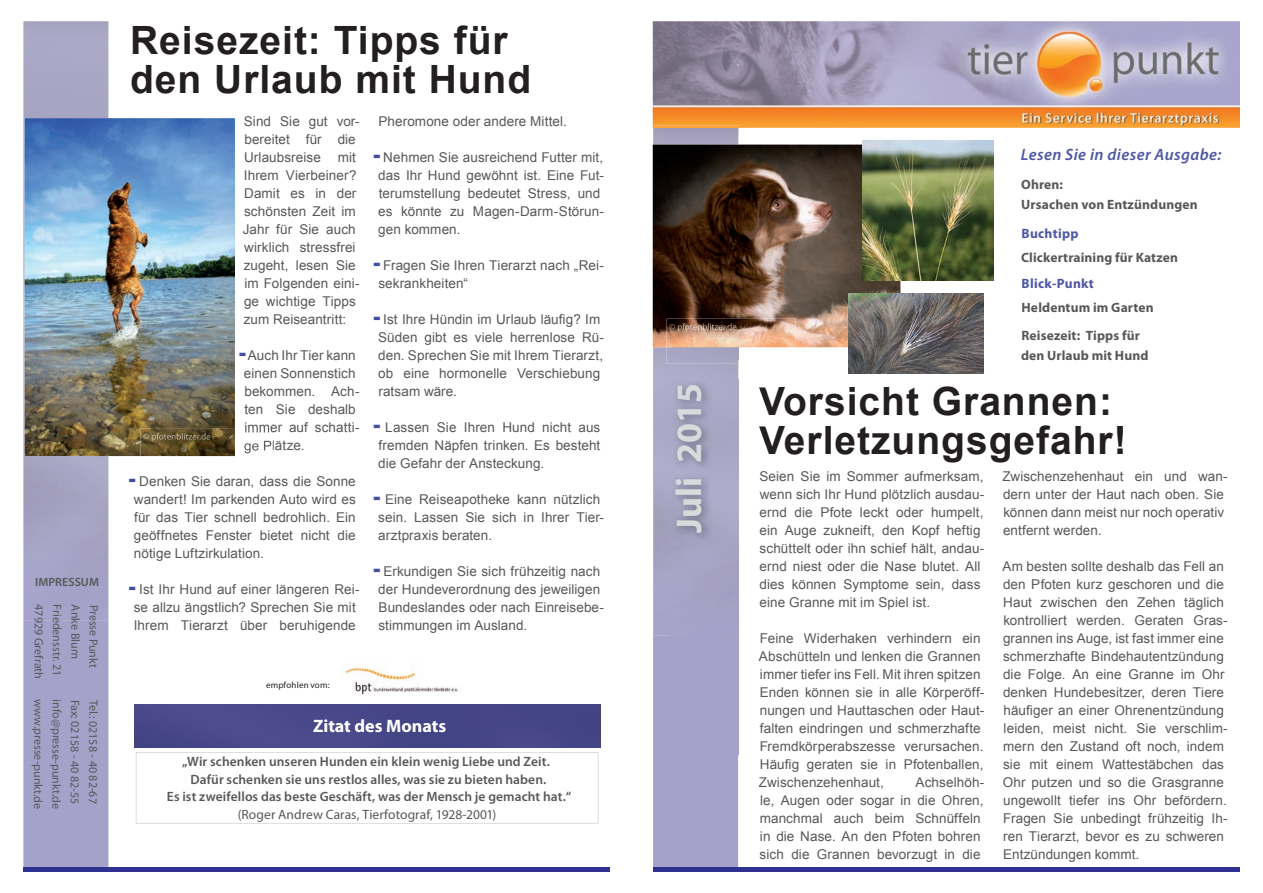
<style>
.page{position:relative;width:1263px;height:893px;background:#fff}
.page>*{position:absolute;margin:0;border:0;box-sizing:border-box;transform-origin:0 0}
.t1{font:700 39px/39px "Arial";letter-spacing:.025em;color:#231f20}
.t2{font:700 36px "Myriad Pro";color:#d9dadc}
.t3{font:700 18px "Myriad Pro";color:#fff}
.t4{font:italic 600 16.5px "Myriad Pro";letter-spacing:.025em;color:#4d57a5}
.t5{font:13.5px/18px "Arial";letter-spacing:.005em;color:#57585a}
.t6{font:600 13.5px/17.5px "Myriad Pro";letter-spacing:.005em;color:#57585a;text-align:center}
.t7{font:700 13.5px/20px "Myriad Pro";letter-spacing:.01em;color:#57585a}
.t8{font:13.5px "Myriad Pro";letter-spacing:.005em;color:#57585a}
.t9{font:700 13.5px "Myriad Pro";letter-spacing:.025em;color:#4d57a5}
.t10{font:12px "Myriad Pro";letter-spacing:-.005em;color:#57585a}
.t11{font:600 12px "Myriad Pro";letter-spacing:.005em;color:#57585a}
.t12{font:9px "Myriad Pro";letter-spacing:.02em;color:#231f20}
.s1{font-weight:900;font-size:21px;color:#3f4da1}
</style>
<div class="page">
<div style="left:23px;top:621px;width:85px;height:246px;background:#a5a2ca"></div>
<div style="left:23px;top:867px;width:587px;height:5px;background:#2e3092"></div>
<img style="left:23px;top:21px;width:85px;height:600px">
<div style="left:135px;top:705px;width:466px;height:42px;background:#464788"></div>
<img style="left:345px;top:666px;width:113px;height:29px">
<div style="left:653px;top:129px;width:85px;height:738px;background:#a5a2ca"></div>
<div style="left:653px;top:867px;width:586px;height:5px;background:#2e3092"></div>
<img style="left:654px;top:128px;width:85px;height:508px">
<img style="left:652px;top:21px;width:588px;height:107px">
<img style="left:654px;top:128px;width:84px;height:1px">
<img style="left:670px;top:379px;width:69px;height:375px">
<img style="left:759px;top:387px;width:7px;height:20px">
<img style="left:759px;top:426px;width:7px;height:20px">
<svg style="left:136px;top:752px;width:462px;height:72px"></svg>
<img style="left:25px;top:118px;width:210px;height:338px">
<img style="left:653px;top:145px;width:247px;height:202px">
<img style="left:848px;top:293px;width:136px;height:80px">
<img style="left:666px;top:319px;width:129px;height:45px">
<svg style="left:738px;top:347px;width:1px;height:17px"></svg>
<img style="left:671px;top:347px;width:67px;height:12px">
<img style="left:669px;top:323px;width:67px;height:8px">
<img style="left:862px;top:140px;width:131px;height:141px">
<img style="left:141px;top:440px;width:128px;height:17px">
<img style="left:245px;top:428px;width:28px;height:5px">
<img style="left:244px;top:441px;width:29px;height:12px">
<img style="left:141px;top:428px;width:94px;height:28px">
<img style="left:143px;top:433px;width:67px;height:8px">
<p class="t11" style="left:35px;top:574px;width:65px">IMPRESSUM</p>
<p class="t10" style="left:46px;top:604px;width:76px;rotate:90deg">47929 Grefrath</p>
<p class="t10" style="left:65px;top:604px;width:73px;rotate:90deg">Friedensstr. 21</p>
<p class="t10" style="left:83px;top:604px;width:56px;rotate:90deg">Anke Blum</p>
<p class="t10" style="left:101px;top:604px;width:65px;rotate:90deg">Presse Punkt</p>
<p class="t10" style="left:46px;top:699px;width:111px;rotate:90deg">www.presse-punkt.de</p>
<p class="t10" style="left:64px;top:699px;width:111px;rotate:90deg">info@presse-punkt.de</p>
<p class="t10" style="left:82px;top:699px;width:106px;rotate:90deg">Fax: 02158 - 40 82-55</p>
<p class="t10" style="left:101px;top:700px;width:106px;rotate:90deg">Tel.: 02158 - 40 82-67</p>
<h1 class="t1" style="left:130px;top:22px;width:403px">Reisezeit: Tipps für den Urlaub mit Hund</h1>
<p class="t5" style="left:243px;top:113px;width:118px">Sind Sie gut vor&shy;bereitet für die<br>Urlaubsreise mit<br>Ihrem Vierbeiner?<br>Damit es in der schönsten Zeit im<br>Jahr für Sie auch wirklich stressfrei zugeht, lesen Sie im Folgenden eini&shy;ge wichtige Tipps zum Reiseantritt:</p>
<p class="t5" style="left:244px;top:347px;width:117px;text-indent:-5px"><span class="s1">-</span>Auch Ihr Tier kann einen Sonnenstich bekommen. Ach&shy;ten Sie deshalb immer auf schatti&shy;ge Plätze.</p>
<p class="t5" style="left:134px;top:473px;width:224px;text-align:justify;text-indent:-5px"><span class="s1">-</span> Denken Sie daran, dass die Sonne wandert! Im parkenden Auto wird es für das Tier schnell bedrohlich. Ein geöffnetes Fenster bietet nicht die nötige Luftzirkulation.</p>
<p class="t5" style="left:129px;top:581px;width:232px;text-align:center"><span class="s1">-</span> Ist Ihr Hund auf einer längeren Rei&shy;se allzu ängstlich? Sprechen Sie mit<br>Ihrem Tierarzt über beruhigende</p>
<p class="t5" style="left:378px;top:113px;width:190px">Pheromone oder andere Mittel.</p>
<p class="t5" style="left:378px;top:149px;width:227px;text-indent:-5px"><span class="s1">-</span> Nehmen Sie ausreichend Futter mit, das Ihr Hund gewöhnt ist. Eine Fut&shy;terumstellung bedeutet Stress, und es könnte zu Magen-Darm-Störun&shy;gen kommen.</p>
<p class="t5" style="left:378px;top:257px;width:227px;text-indent:-5px"><span class="s1">-</span> Fragen Sie Ihren Tierarzt nach „Rei&shy;sekrankheiten“</p>
<p class="t5" style="left:378px;top:311px;width:227px;text-indent:-5px"><span class="s1">-</span> Ist Ihre Hündin im Urlaub läufig? Im<br>Süden gibt es viele herrenlose Rü&shy;den. Sprechen Sie mit Ihrem Tierarzt, ob eine hormonelle Verschiebung ratsam wäre.</p>
<p class="t5" style="left:378px;top:419px;width:224px;text-align:justify;text-indent:-5px"><span class="s1">-</span> Lassen Sie Ihren Hund nicht aus fremden Näpfen trinken. Es besteht die Gefahr der Ansteckung.</p>
<p class="t5" style="left:378px;top:491px;width:227px;text-indent:-5px"><span class="s1">-</span> Eine Reiseapotheke kann nützlich sein. Lassen Sie sich in Ihrer Tier&shy;arztpraxis beraten.</p>
<p class="t5" style="left:378px;top:563px;width:227px;text-indent:-5px"><span class="s1">-</span> Erkundigen Sie sich frühzeitig nach der Hundeverordnung des jeweiligen Bundeslandes oder nach Einreisebe&shy;stimmungen im Ausland.</p>
<p class="t12" style="left:266px;top:680px;width:65px">empfohlen vom:</p>
<h3 class="t3" style="left:313px;top:714px;width:135px">Zitat des Monats</h3>
<p class="t6" style="left:167px;top:753px;width:406px">„Wir schenken unseren Hunden ein klein wenig Liebe und Zeit.<br>Dafür schenken sie uns restlos alles, was sie zu bieten haben.<br>Es ist zweifellos das beste Geschäft, was der Mensch je gemacht hat.“</p>
<p class="t8" style="left:238px;top:806px;width:260px">(Roger Andrew Caras, Tierfotograf, 1928-2001)</p>
<h2 class="t2" style="left:665px;top:533px;width:152px;rotate:-90deg">Juli 2015</h2>
<p class="t4" style="left:1021px;top:144px;width:202px">Lesen Sie in dieser Ausgabe:</p>
<p class="t7" style="left:1021px;top:174px;width:178px">Ohren:<br>Ursachen von Entzündungen</p>
<p class="t9" style="left:1021px;top:225px;width:59px">Buchtipp</p>
<p class="t7" style="left:1021px;top:247px;width:159px">Clickertraining für Katzen</p>
<p class="t9" style="left:1021px;top:274px;width:74px">Blick-Punkt</p>
<p class="t7" style="left:1021px;top:293px;width:134px;line-height:28.5px">Heldentum im Garten<br>Reisezeit: Tipps für</p>
<p class="t7" style="left:1021px;top:345px;width:129px">den Urlaub mit Hund</p>
<h1 class="t1" style="left:759px;top:383px;width:369px">Vorsicht Grannen:<br>Verletzungsgefahr!</h1>
<p class="t5" style="left:759px;top:467px;width:226px">Seien Sie im Sommer aufmerksam, wenn sich Ihr Hund plötzlich ausdau&shy;ernd die Pfote leckt oder humpelt, ein Auge zukneift, den Kopf heftig schüttelt oder ihn schief hält, andau&shy;ernd niest oder die Nase blutet. All dies können Symptome sein, dass eine Granne mit im Spiel ist.</p>
<p class="t5" style="left:759px;top:629px;width:227px">Feine Widerhaken verhindern ein Abschütteln und lenken die Grannen immer tiefer ins Fell. Mit ihren spitzen Enden können sie in alle Körperöff&shy;nungen und Hauttaschen oder Haut&shy;falten eindringen und schmerzhafte Fremdkörperabszesse verursachen.<br>Häufig geraten sie in Pfotenballen, Zwischenzehenhaut,</p>
<p class="t5" style="left:760px;top:773px;width:226px;text-indent:156px">Achselhöh&shy;le, Augen oder sogar in die Ohren, manchmal auch beim Schnüffeln in die Nase. An den Pfoten bohren sich die Grannen bevorzugt in die</p>
<p class="t5" style="left:1002px;top:467px;width:227px">Zwischenzehenhaut ein und wan&shy;dern unter der Haut nach oben. Sie können dann meist nur noch operativ entfernt werden.</p>
<p class="t5" style="left:1002px;top:557px;width:227px">Am besten sollte deshalb das Fell an den Pfoten kurz geschoren und die Haut zwischen den Zehen täglich kontrolliert werden. Geraten Gras&shy;grannen ins Auge, ist fast immer eine schmerzhafte Bindehautentzündung die Folge. An eine Granne im Ohr denken Hundebesitzer, deren Tiere häufiger an einer Ohrenentzündung leiden, meist nicht. Sie verschlim&shy;mern den Zustand oft noch, indem sie mit einem Wattestäbchen das Ohr putzen und so die Grasgranne ungewollt tiefer ins Ohr befördern.<br>Fragen Sie unbedingt frühzeitig Ih&shy;ren Tierarzt, bevor es zu schweren Entzündungen kommt.</p>
</div>
